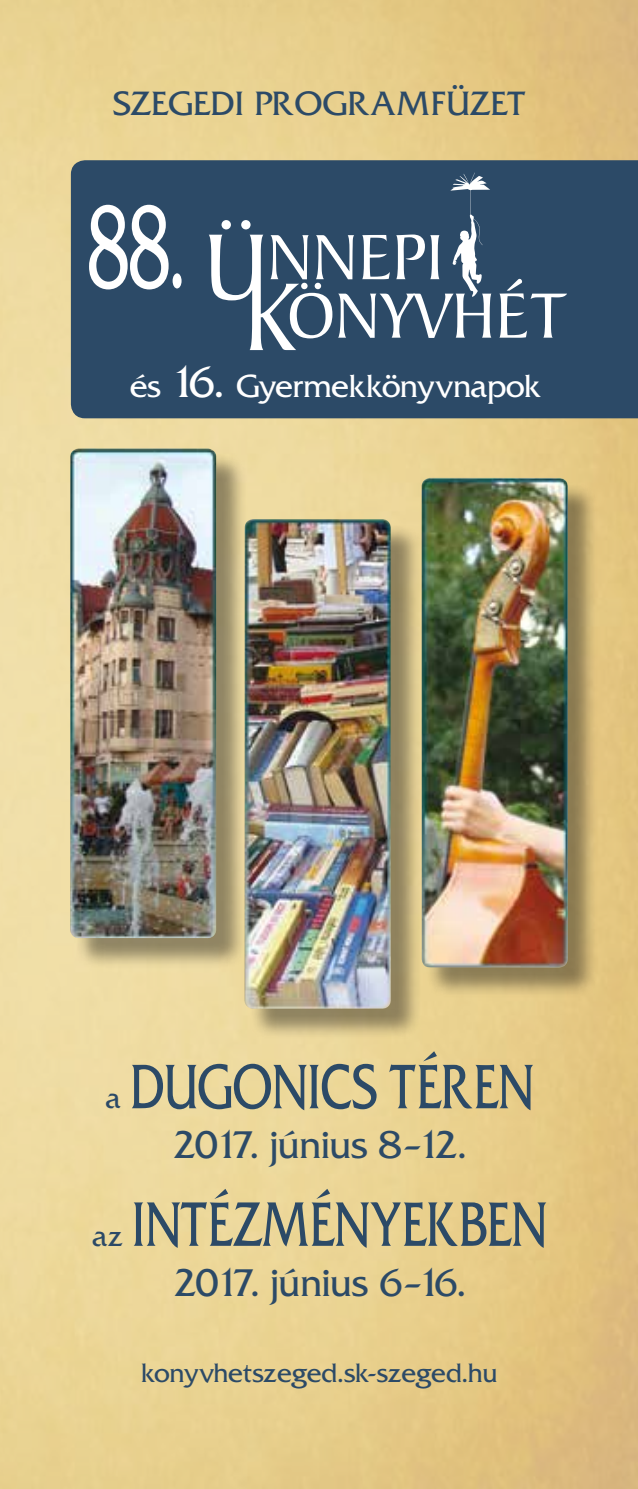
<style>
.page{position:relative;width:638px;height:1489px;background:#fff}
.page>*{position:absolute;margin:0;border:0;box-sizing:border-box;transform-origin:0 0}
.t1{font:121px "Friz Quadrata PFL";color:#fff;scale:.59 1}
.t2{font:65px "Friz Quadrata PFL";letter-spacing:-.01em;color:#2c4a67;scale:.77 1}
.t3{font:40px "Friz Quadrata PFL";letter-spacing:-.015em;color:#2c4a67}
.t4{font:35px "Friz Quadrata PFL";color:#2c4a67}
.t5{font:33px "Friz Quadrata PFL";letter-spacing:-.015em;color:#fff}
.t6{font:27.5px "Friz Quadrata PFL";letter-spacing:-.015em;color:#2c4a67}
.s1{font-size:45px}
.s2{font-size:30px}
</style>
<div class="page">
<div style="left:71px;top:160px;width:567px;height:258px;background:#2c4a67"></div>
<div style="left:74px;top:452px;width:348px;height:587px;background:#000;opacity:.4"></div>
<img style="left:70px;top:448px;width:321px;height:560px">
<div style="left:425px;top:481px;width:173px;height:518px;background:#000;opacity:.4"></div>
<img style="left:421px;top:478px;width:147px;height:489px">
<svg style="left:499px;top:277px;width:68px;height:61px"></svg>
<svg style="left:209px;top:172px;width:282px;height:178px;background:#526a82"></svg>
<div style="left:221px;top:220px;width:10px;height:9px;background:#fff;border-radius:50%"></div>
<div style="left:241px;top:220px;width:10px;height:9px;background:#fff;border-radius:50%"></div>
<p class="t4" style="left:112px;top:81px;width:415px">SZEGEDI PROGRAMFÜZET</p>
<h1 class="t1" style="left:86px;top:171px;width:167px">88.</h1>
<p class="t5" style="left:130px;top:365px;width:413px">és <span class="s1">16.</span> Gyermekkönyvnapok</p>
<h2 class="t2" style="left:105px;top:1045px;width:557px"><span class="s2">a</span> DUGONICS TÉREN</h2>
<p class="t3" style="left:172px;top:1119px;width:295px">2017. június 8–12.</p>
<h2 class="t2" style="left:92px;top:1183px;width:591px"><span class="s2">az</span> INTÉZMÉNYEKBEN</h2>
<p class="t3" style="left:173px;top:1257px;width:294px">2017. június 6–16.</p>
<p class="t6" style="left:141px;top:1355px;width:358px">konyvhetszeged.sk-szeged.hu</p>
</div>
